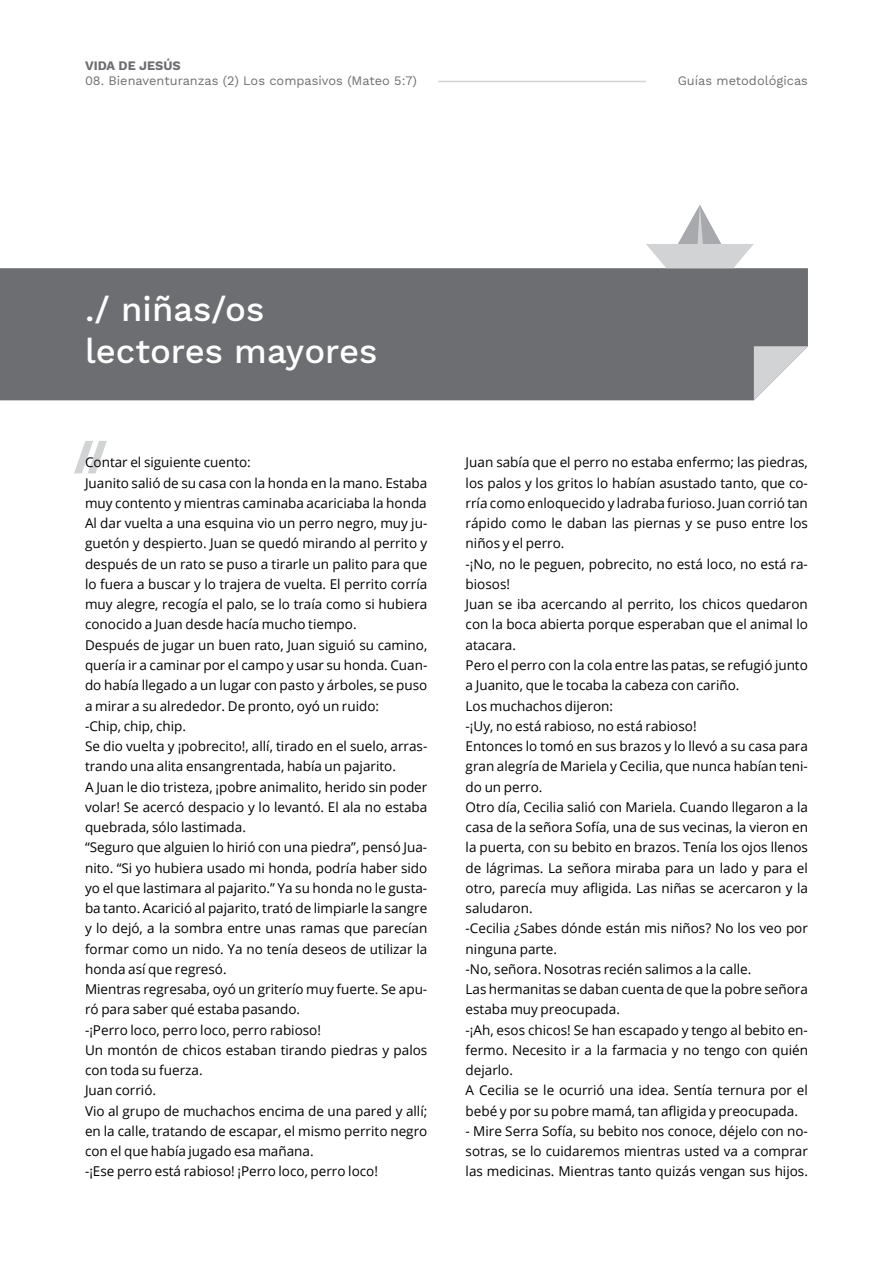
<style>
.page{position:relative;width:893px;height:1263px;background:#fff}
.page>*{position:absolute;margin:0;border:0;box-sizing:border-box;transform-origin:0 0}
.t1{font:500 34.5px/41.4px "Work Sans";color:#fff}
.t2{font:13.5px/20.2px "Open Sans";color:#000}
.t3{font:12.75px "Work Sans";color:#6d6e71}
.t4{font:700 12.75px "Work Sans";color:#6d6e71}
</style>
<div class="page">
<svg style="left:74px;top:441px;width:33px;height:32px"></svg>
<div style="left:0;top:268px;width:808px;height:132px;background:#6d6e71"></div>
<svg style="left:754px;top:346px;width:54px;height:54px"></svg>
<svg style="left:646px;top:205px;width:108px;height:63px"></svg>
<hr style="left:438px;top:81px;width:208px;height:1px;background:#d1d3d4">
<p class="t4" style="left:85px;top:58px;width:97px">VIDA DE JESÚS</p>
<p class="t3" style="left:85px;top:73px;width:334px">08. Bienaventuranzas (2) Los compasivos (Mateo 5:7)</p>
<h1 class="t1" style="left:85px;top:290px;width:294px">./ niñas/os lectores mayores</h1>
<p class="t3" style="left:678px;top:73px;width:132px">Guías metodológicas</p>
<p class="t2" style="left:85px;top:452px;width:344px">Contar el siguiente cuento:<br>Juanito salió de su casa con la honda en la mano. Estaba muy contento y mientras caminaba acariciaba la honda Al dar vuelta a una esquina vio un perro negro, muy ju&shy;guetón y despierto. Juan se quedó mirando al perrito y después de un rato se puso a tirarle un palito para que lo fuera a buscar y lo trajera de vuelta. El perrito corría muy alegre, recogía el palo, se lo traía como si hubiera conocido a Juan desde hacía mucho tiempo.<br>Después de jugar un buen rato, Juan siguió su camino, quería ir a caminar por el campo y usar su honda. Cuan&shy;do había llegado a un lugar con pasto y árboles, se puso a mirar a su alrededor. De pronto, oyó un ruido:<br>-Chip, chip, chip.<br>Se dio vuelta y ¡pobrecito!, allí, tirado en el suelo, arras&shy;trando una alita ensangrentada, había un pajarito.<br>A Juan le dio tristeza, ¡pobre animalito, herido sin poder volar! Se acercó despacio y lo levantó. El ala no estaba quebrada, sólo lastimada.<br>“Seguro que alguien lo hirió con una piedra”, pensó Jua&shy;nito. “Si yo hubiera usado mi honda, podría haber sido yo el que lastimara al pajarito.” Ya su honda no le gusta&shy;ba tanto. Acarició al pajarito, trató de limpiarle la sangre y lo dejó, a la sombra entre unas ramas que parecían formar como un nido. Ya no tenía deseos de utilizar la honda así que regresó.<br>Mientras regresaba, oyó un griterío muy fuerte. Se apu&shy;ró para saber qué estaba pasando.<br>-¡Perro loco, perro loco, perro rabioso!<br>Un montón de chicos estaban tirando piedras y palos con toda su fuerza.<br>Juan corrió.<br>Vio al grupo de muchachos encima de una pared y allí; en la calle, tratando de escapar, el mismo perrito negro con el que había jugado esa mañana.<br>-¡Ese perro está rabioso! ¡Perro loco, perro loco!</p>
<p class="t2" style="left:466px;top:452px;width:344px">Juan sabía que el perro no estaba enfermo; las piedras, los palos y los gritos lo habían asustado tanto, que co&shy;rría como enloquecido y ladraba furioso. Juan corrió tan rápido como le daban las piernas y se puso entre los niños y el perro.<br>-¡No, no le peguen, pobrecito, no está loco, no está ra&shy;biosos!<br>Juan se iba acercando al perrito, los chicos quedaron con la boca abierta porque esperaban que el animal lo atacara.<br>Pero el perro con la cola entre las patas, se refugió junto a Juanito, que le tocaba la cabeza con cariño.<br>Los muchachos dijeron:<br>-¡Uy, no está rabioso, no está rabioso!<br>Entonces lo tomó en sus brazos y lo llevó a su casa para gran alegría de Mariela y Cecilia, que nunca habían teni&shy;do un perro.<br>Otro día, Cecilia salió con Mariela. Cuando llegaron a la casa de la señora Sofía, una de sus vecinas, la vieron en la puerta, con su bebito en brazos. Tenía los ojos llenos de lágrimas. La señora miraba para un lado y para el otro, parecía muy afligida. Las niñas se acercaron y la saludaron.<br>-Cecilia ¿Sabes dónde están mis niños? No los veo por ninguna parte.<br>-No, señora. Nosotras recién salimos a la calle.<br>Las hermanitas se daban cuenta de que la pobre señora estaba muy preocupada.<br>-¡Ah, esos chicos! Se han escapado y tengo al bebito en&shy;fermo. Necesito ir a la farmacia y no tengo con quién dejarlo.<br>A Cecilia se le ocurrió una idea. Sentía ternura por el bebé y por su pobre mamá, tan afligida y preocupada.</p>
<p class="t2" style="left:466px;top:1120px;width:344px;text-align:justify">- Mire Serra Sofía, su bebito nos conoce, déjelo con no&shy;sotras, se lo cuidaremos mientras usted va a comprar las medicinas. Mientras tanto quizás vengan sus hijos.</p>
</div>
